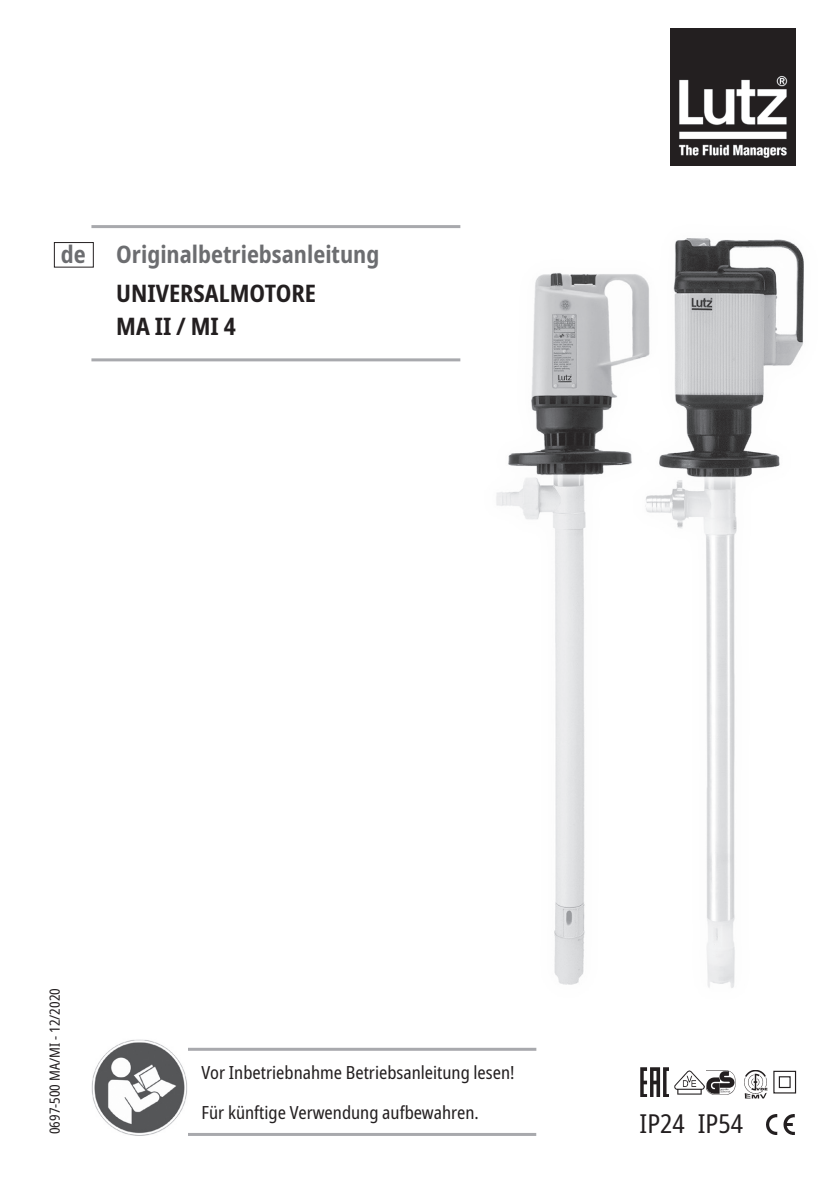
<style>
.page{position:relative;width:840px;height:1191px;background:#fff}
.page>*{position:absolute;margin:0;border:0;box-sizing:border-box;transform-origin:0 0}
.t1{font:condensed 26px "Noto Sans";color:#231f20}
.t2{font:700 condensed 24px "Noto Sans";color:#6c6d70}
.t3{font:700 condensed 24px/33px "Noto Sans";color:#231f20}
.t4{font:condensed 18px "Noto Sans";color:#231f20}
.t5{font:condensed 14px "Noto Sans";color:#231f20}
</style>
<div class="page">
<img style="left:496px;top:238px;width:308px;height:750px">
<img style="left:766px;top:1114px;width:29px;height:20px">
<img style="left:674px;top:1070px;width:29px;height:24px">
<img style="left:706px;top:1070px;width:28px;height:24px">
<svg style="left:773px;top:1070px;width:22px;height:24px"></svg>
<img style="left:744px;top:1070px;width:23px;height:28px">
<img style="left:640px;top:1068px;width:28px;height:28px">
<hr style="left:91px;top:358px;width:369px;height:3px;background:#a8a9ad">
<hr style="left:91px;top:225px;width:369px;height:3px;background:#a8a9ad">
<img style="left:670px;top:28px;width:124px;height:137px">
<div style="left:54px;top:242px;width:40px;height:25px;border:1px solid #231f20"></div>
<hr style="left:187px;top:1133px;width:349px;height:3px;background:#a8a9ad">
<hr style="left:187px;top:1047px;width:349px;height:3px;background:#a8a9ad">
<img style="left:91px;top:1039px;width:96px;height:97px">
<h2 class="t2" style="left:61px;top:237px;width:26px">de</h2>
<h2 class="t2" style="left:116px;top:237px;width:264px">Originalbetriebsanleitung</h2>
<h2 class="t3" style="left:116px;top:277px;width:201px">UNIVERSALMOTORE<br>MA II / MI 4</h2>
<p class="t5" style="left:45px;top:1134px;width:148px;rotate:-90deg">0697-500 MA/MI - 12/2020</p>
<p class="t4" style="left:201px;top:1059px;width:314px">Vor Inbetriebnahme Betriebsanleitung lesen!</p>
<p class="t4" style="left:201px;top:1099px;width:278px">Für künftige Verwendung aufbewahren.</p>
<h1 class="t1" style="left:639px;top:1105px;width:105px">IP24 IP54</h1>
</div>
